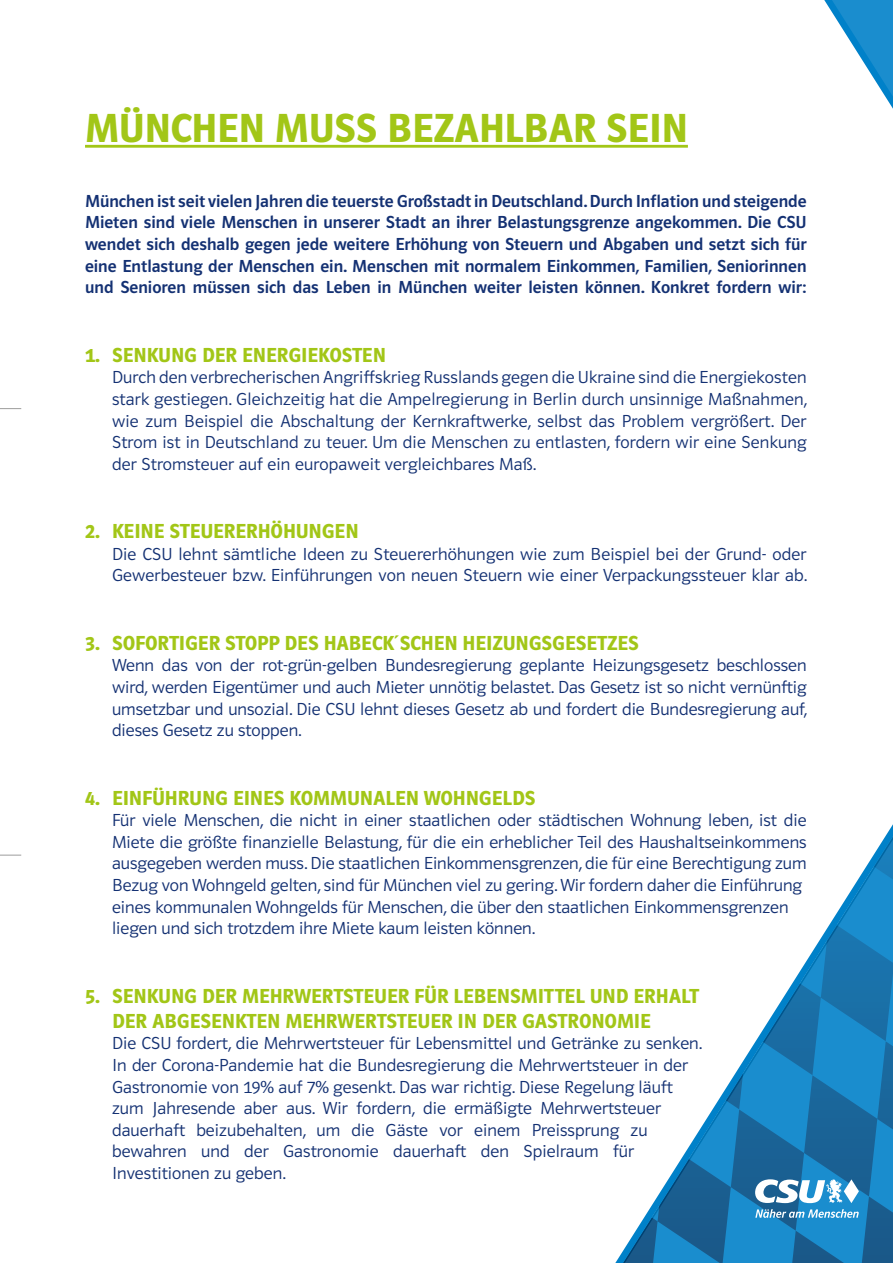
<style>
.page{position:relative;width:893px;height:1263px;background:#fff}
.page>*{position:absolute;margin:0;border:0;box-sizing:border-box;transform-origin:0 0}
.t1{font:600 42px "Polo 22 R";color:#a2c617}
.t2{font:600 21px/25.2px "Polo 22 R";color:#a2c617}
.t3{font:18px/21.6px "Polo 22 R Leicht";letter-spacing:.005em;color:#143173}
.t4{font:18px/21.6px "Polo 22 R Krftg";color:#143173;text-align:justify}
</style>
<div class="page">
<svg style="left:554px;top:0;width:339px;height:1263px"></svg>
<svg style="left:755px;top:1209px;width:104px;height:9px"></svg>
<svg style="left:755px;top:1179px;width:104px;height:24px"></svg>
<hr style="left:85px;top:145px;width:603px;height:3px;background:#a2c617">
<svg style="left:0;top:408px;width:21px;height:1px"></svg>
<svg style="left:0;top:855px;width:21px;height:1px"></svg>
<h1 class="t1" style="left:85px;top:106px;width:604px">MÜNCHEN MUSS BEZAHLBAR SEIN</h1>
<p class="t4" style="left:85px;top:190px;width:723px">München ist seit vielen Jahren die teuerste Großstadt in Deutschland. Durch Inflation und steigende Mieten sind viele Menschen in unserer Stadt an ihrer Belastungsgrenze angekommen. Die CSU wendet sich deshalb gegen jede weitere Erhöhung von Steuern und Abgaben und setzt sich für eine Entlastung der Menschen ein. Menschen mit normalem Einkommen, Familien, Seniorinnen und Senioren müssen sich das Leben in München weiter leisten können. Konkret fordern wir:</p>
<p class="t2" style="left:85px;top:343px;width:302px">1. SENKUNG DER ENERGIEKOSTEN</p>
<p class="t3" style="left:112px;top:367px;width:697px;text-align:justify">Durch den verbrecherischen Angriffskrieg Russlands gegen die Ukraine sind die Energiekosten stark gestiegen. Gleichzeitig hat die Ampelregierung in Berlin durch unsinnige Maßnahmen, wie zum Beispiel die Abschaltung der Kernkraftwerke, selbst das Problem vergrößert. Der Strom ist in Deutschland zu teuer. Um die Menschen zu entlasten, fordern wir eine Senkung der Stromsteuer auf ein europaweit vergleichbares Maß.</p>
<p class="t2" style="left:85px;top:519px;width:275px">2. KEINE STEUERERHÖHUNGEN</p>
<p class="t3" style="left:112px;top:543px;width:697px">Die CSU lehnt sämtliche Ideen zu Steuererhöhungen wie zum Beispiel bei der Grund- oder<br>Gewerbesteuer bzw. Einführungen von neuen Steuern wie einer Verpackungssteuer klar ab.</p>
<p class="t2" style="left:85px;top:631px;width:555px">3. SOFORTIGER STOPP DES HABECK´SCHEN HEIZUNGSGESETZES</p>
<p class="t3" style="left:112px;top:655px;width:697px;text-align:justify">Wenn das von der rot-grün-gelben Bundesregierung geplante Heizungsgesetz beschlossen wird, werden Eigentümer und auch Mieter unnötig belastet. Das Gesetz ist so nicht vernünftig umsetzbar und unsozial. Die CSU lehnt dieses Gesetz ab und fordert die Bundesregierung auf, dieses Gesetz zu stoppen.</p>
<p class="t2" style="left:85px;top:785px;width:452px">4. EINFÜHRUNG EINES KOMMUNALEN WOHNGELDS</p>
<p class="t3" style="left:112px;top:809px;width:696px">Für viele Menschen, die nicht in einer staatlichen oder städtischen Wohnung leben, ist die Miete die größte finanzielle Belastung, für die ein erheblicher Teil des Haushaltseinkommens ausgegeben werden muss. Die staatlichen Einkommensgrenzen, die für eine Berechtigung zum Bezug von Wohngeld gelten, sind für München viel zu gering. Wir fordern daher die Einführung eines kommunalen Wohngelds für Menschen, die über den staatlichen Einkommensgrenzen liegen und sich trotzdem ihre Miete kaum leisten können.</p>
<p class="t2" style="left:112px;top:983px;width:588px;text-indent:-27px">5. SENKUNG DER MEHRWERTSTEUER FÜR LEBENSMITTEL UND ERHALT<br>DER ABGESENKTEN MEHRWERTSTEUER IN DER GASTRONOMIE</p>
<p class="t3" style="left:112px;top:1033px;width:592px">Die CSU fordert, die Mehrwertsteuer für Lebensmittel und Getränke zu senken.<br>In der Corona-Pandemie hat die Bundesregierung die Mehrwertsteuer in der Gastronomie von 19% auf 7% gesenkt. Das war richtig. Diese Regelung läuft zum Jahresende aber aus. Wir fordern, die ermäßigte Mehrwertsteuer dauerhaft beizubehalten, um die Gäste vor einem Preissprung zu bewahren und der Gastronomie dauerhaft den Spielraum für Investitionen zu geben.</p>
</div>
